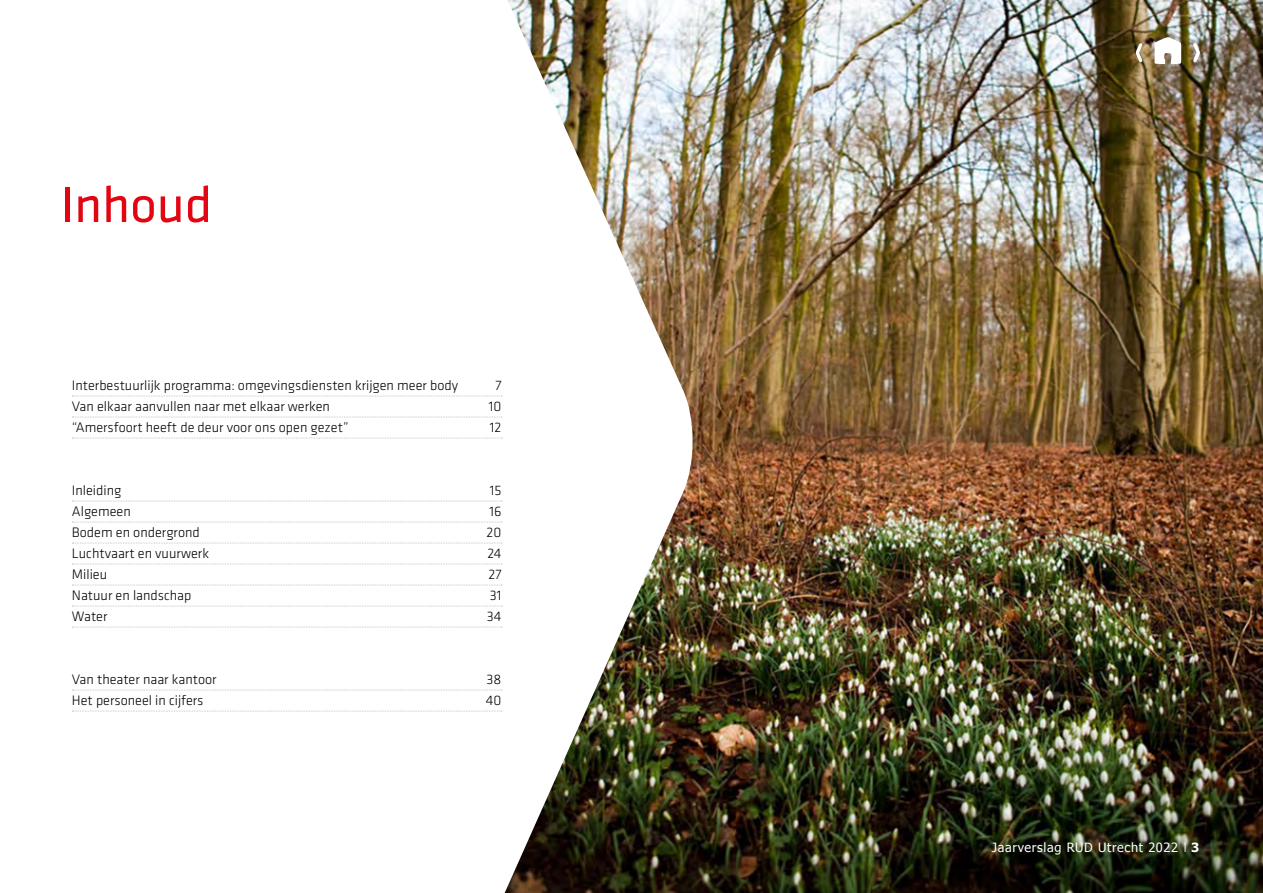
<style>
.page{position:relative;width:1263px;height:893px;background:#fff}
.page>*{position:absolute;margin:0;border:0;box-sizing:border-box;transform-origin:0 0}
.t1{font:52.5px "Klavika";color:#e20613}
.t2{font:300 14.25px "Klavika";color:#000}
.t3{font:12.75px "Tahoma";letter-spacing:.05em;color:#fff}
.s1{font-family:"Klavika";font-weight:300;font-size:14.25px}
.s2{font-weight:700}
</style>
<div class="page">
<img style="left:696px;top:0;width:567px;height:893px">
<svg style="left:72px;top:0;width:624px;height:893px"></svg>
<svg style="left:1133px;top:40px;width:12px;height:25px"></svg>
<svg style="left:1190px;top:40px;width:13px;height:25px"></svg>
<svg style="left:1154px;top:37px;width:27px;height:27px"></svg>
<svg style="left:72px;top:396px;width:430px;height:1px"></svg>
<svg style="left:72px;top:417px;width:430px;height:1px"></svg>
<svg style="left:72px;top:438px;width:430px;height:1px"></svg>
<svg style="left:72px;top:501px;width:430px;height:1px"></svg>
<svg style="left:72px;top:522px;width:430px;height:1px"></svg>
<svg style="left:72px;top:543px;width:430px;height:1px"></svg>
<svg style="left:72px;top:564px;width:430px;height:1px"></svg>
<svg style="left:72px;top:585px;width:430px;height:1px"></svg>
<svg style="left:72px;top:606px;width:430px;height:1px"></svg>
<svg style="left:72px;top:627px;width:430px;height:1px"></svg>
<svg style="left:72px;top:690px;width:430px;height:1px"></svg>
<svg style="left:72px;top:711px;width:430px;height:1px"></svg>
<p class="t1" style="left:60px;top:176px;width:153px">Inhoud</p>
<p class="t2" style="left:72px;top:378px;width:388px">Interbestuurlijk programma: omgevingsdiensten krijgen meer body</p>
<p class="t2" style="left:495px;top:378px;width:8px">7</p>
<p class="t2" style="left:72px;top:399px;width:260px">Van elkaar aanvullen naar met elkaar werken</p>
<p class="t2" style="left:489px;top:399px;width:14px">10</p>
<p class="t2" style="left:72px;top:420px;width:279px">“Amersfoort heeft de deur voor ons open gezet”</p>
<p class="t2" style="left:490px;top:420px;width:13px">12</p>
<p class="t2" style="left:72px;top:483px;width:51px">Inleiding</p>
<p class="t2" style="left:490px;top:483px;width:13px">15</p>
<p class="t2" style="left:72px;top:504px;width:60px">Algemeen</p>
<p class="t2" style="left:489px;top:504px;width:14px">16</p>
<p class="t2" style="left:72px;top:525px;width:129px">Bodem en ondergrond</p>
<p class="t2" style="left:487px;top:525px;width:16px">20</p>
<p class="t2" style="left:72px;top:546px;width:139px">Luchtvaart en vuurwerk</p>
<p class="t2" style="left:487px;top:546px;width:15px">24</p>
<p class="t2" style="left:72px;top:567px;width:37px">Milieu</p>
<p class="t2" style="left:488px;top:567px;width:15px">27</p>
<p class="t2" style="left:72px;top:588px;width:121px">Natuur en landschap</p>
<p class="t2" style="left:490px;top:588px;width:13px">31</p>
<p class="t2" style="left:72px;top:609px;width:37px">Water</p>
<p class="t2" style="left:487px;top:609px;width:16px">34</p>
<p class="t2" style="left:72px;top:672px;width:146px">Van theater naar kantoor</p>
<p class="t2" style="left:486px;top:672px;width:16px">38</p>
<p class="t2" style="left:72px;top:693px;width:133px">Het personeel in cijfers</p>
<p class="t2" style="left:486px;top:693px;width:17px">40</p>
<p class="t3" style="left:992px;top:839px;width:209px">Jaarverslag RUD Utrecht 2022 <span class="s1">I</span> <span class="s2">3</span></p>
</div>
